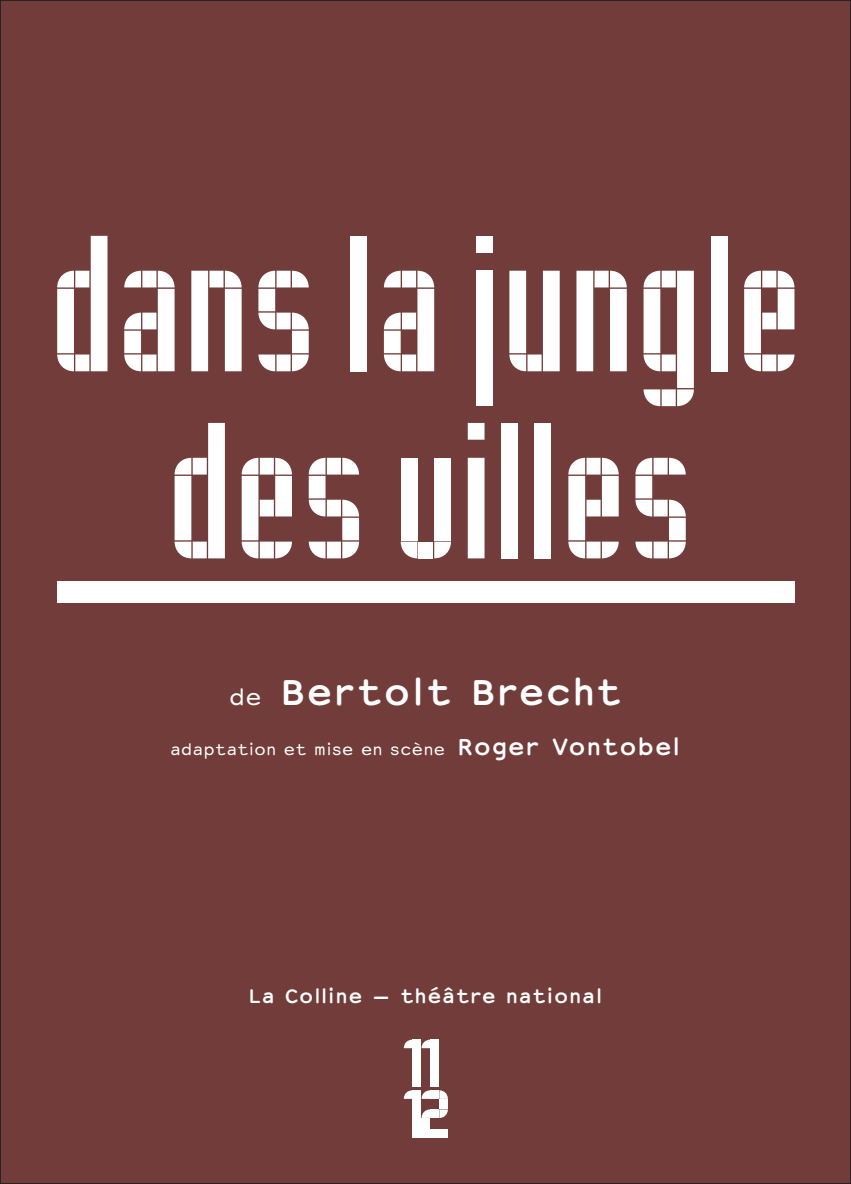
<style>
.page{position:relative;width:851px;height:1184px;background:#fff}
.page>*{position:absolute;margin:0;border:0;box-sizing:border-box;transform-origin:0 0}
.t1{font:700 35px "Courier Sans";color:#fff}
.t2{font:700 18.75px "Courier Sans";color:#fff}
.t3{font:15px "Courier Sans";color:#fff}
.s1{font-weight:400;font-size:21.25px}
.s2{font-weight:700;font-size:22.5px}
</style>
<div class="page">
<div style="left:0;top:0;width:850px;height:1183px;background:#723c3a"></div>
<svg style="left:57px;top:236px;width:50px;height:135px"></svg>
<svg style="left:124px;top:271px;width:50px;height:100px"></svg>
<svg style="left:191px;top:271px;width:50px;height:100px"></svg>
<svg style="left:258px;top:271px;width:51px;height:100px"></svg>
<div style="left:350px;top:236px;width:17px;height:135px;background:#fff"></div>
<svg style="left:384px;top:271px;width:50px;height:100px"></svg>
<div style="left:476px;top:271px;width:16px;height:135px;background:#fff"></div>
<div style="left:476px;top:236px;width:16px;height:16px;background:#fff"></div>
<svg style="left:509px;top:271px;width:50px;height:100px"></svg>
<svg style="left:576px;top:271px;width:50px;height:100px"></svg>
<svg style="left:643px;top:271px;width:50px;height:135px"></svg>
<div style="left:710px;top:236px;width:17px;height:135px;background:#fff"></div>
<svg style="left:744px;top:271px;width:50px;height:100px"></svg>
<svg style="left:174px;top:423px;width:51px;height:135px"></svg>
<svg style="left:242px;top:458px;width:50px;height:100px"></svg>
<svg style="left:309px;top:458px;width:50px;height:100px"></svg>
<div style="left:400px;top:458px;width:17px;height:82px;background:#fff"></div>
<svg style="left:400px;top:541px;width:17px;height:17px"></svg>
<div style="left:434px;top:458px;width:17px;height:82px;background:#fff"></div>
<div style="left:419px;top:541px;width:14px;height:17px;background:#fff"></div>
<svg style="left:434px;top:541px;width:17px;height:17px"></svg>
<svg style="left:467px;top:423px;width:17px;height:135px;background:#e6dddc"></svg>
<div style="left:501px;top:423px;width:16px;height:135px;background:#fff"></div>
<div style="left:534px;top:423px;width:17px;height:135px;background:#fff"></div>
<svg style="left:568px;top:458px;width:50px;height:100px"></svg>
<svg style="left:635px;top:458px;width:50px;height:100px"></svg>
<div style="left:57px;top:581px;width:737px;height:22px;background:#fff"></div>
<svg style="left:404px;top:1090px;width:8px;height:8px"></svg>
<div style="left:412px;top:1090px;width:9px;height:47px;background:#fff"></div>
<svg style="left:404px;top:1039px;width:8px;height:9px"></svg>
<div style="left:412px;top:1039px;width:9px;height:47px;background:#fff"></div>
<svg style="left:421px;top:1039px;width:9px;height:9px"></svg>
<div style="left:430px;top:1039px;width:9px;height:47px;background:#fff"></div>
<svg style="left:421px;top:1090px;width:9px;height:8px"></svg>
<div style="left:430px;top:1109px;width:9px;height:8px;background:#fff"></div>
<svg style="left:439px;top:1090px;width:9px;height:8px"></svg>
<div style="left:430px;top:1090px;width:9px;height:8px;background:#fff"></div>
<svg style="left:421px;top:1109px;width:9px;height:8px"></svg>
<div style="left:439px;top:1099px;width:9px;height:10px;background:#fff"></div>
<svg style="left:439px;top:1109px;width:9px;height:8px"></svg>
<div style="left:421px;top:1128px;width:27px;height:9px;background:#fff"></div>
<div style="left:421px;top:1118px;width:9px;height:10px;background:#fff"></div>
<h1 class="t1" style="left:229px;top:679px;width:395px"><span class="s1">de</span> Bertolt Brecht</h1>
<p class="t3" style="left:170px;top:743px;width:512px">adaptation et mise en scène <span class="s2">Roger Vontobel</span></p>
<p class="t2" style="left:248px;top:989px;width:356px">La Colline — théâtre national</p>
</div>
